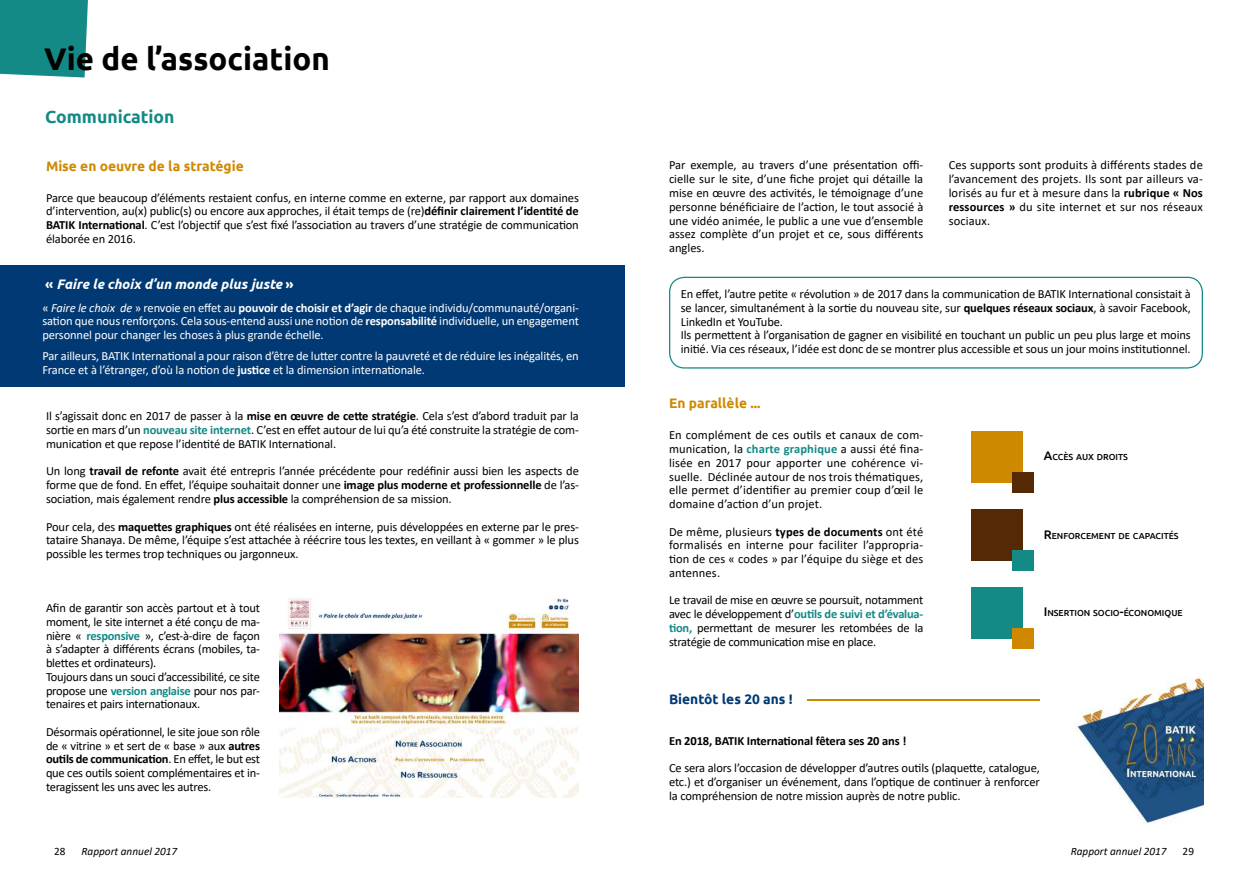
<style>
.page{position:relative;width:1248px;height:886px;background:#fff}
.page>*{position:absolute;margin:0;border:0;box-sizing:border-box;transform-origin:0 0}
.t1{font:700 31.25px "Ubuntu";color:#000}
.t2{font:700 17.5px "Ubuntu";color:#138a86}
.t3{font:700 13.75px "Ubuntu";color:#cf8900}
.t4{font:italic 700 13.75px "Ubuntu";color:#fff}
.t5{font:700 13.75px "Ubuntu";color:#003973}
.t6{font:12.5px/13.8px "Calibri";letter-spacing:-.01em;color:#000;text-align:justify}
.t7{font:12.5px/13.8px "Calibri";letter-spacing:-.01em;color:#fff;text-align:justify}
.t8{font:700 12.5px "Calibri";letter-spacing:-.01em;color:#000}
.t9{font:italic 11.25px "Calibri";color:#000}
.t10{font:11.25px "Calibri";color:#000}
.t11{font:500 8.75px "Ubuntu";color:#000}
.s1{font-weight:700}
.s2{font-style:normal}
.s3{font-style:italic}
.s4{font-weight:700;color:#138a86}
.s5{font-size:12.5px}
</style>
<div class="page">
<img style="left:1077px;top:678px;width:126px;height:146px">
<div style="left:0;top:266px;width:624px;height:121px;background:#003973"></div>
<svg style="left:807px;top:699px;width:232px;height:1px"></svg>
<div style="left:669px;top:277px;width:533px;height:92px;border:1px solid #138a86;border-radius:15px"></div>
<div style="left:0;top:0;width:88px;height:78px;background:#138a86"></div>
<img style="left:280px;top:598px;width:299px;height:199px">
<div style="left:971px;top:432px;width:51px;height:51px;background:#cf8900"></div>
<div style="left:971px;top:588px;width:51px;height:51px;background:#138a86"></div>
<div style="left:971px;top:510px;width:51px;height:51px;background:#552905"></div>
<div style="left:1011px;top:628px;width:22px;height:21px;background:#cf8900"></div>
<div style="left:1011px;top:472px;width:22px;height:21px;background:#552905"></div>
<div style="left:1011px;top:550px;width:22px;height:21px;background:#138a86"></div>
<h1 class="t1" style="left:44px;top:40px;width:287px">Vie de l’association</h1>
<h2 class="t2" style="left:45px;top:107px;width:131px">Communication</h2>
<p class="t3" style="left:46px;top:158px;width:199px">Mise en oeuvre de la stratégie</p>
<p class="t6" style="left:46px;top:190px;width:534px">Parce que beaucoup d’éléments restaient confus, en interne comme en externe, par rapport aux domaines d’intervention, au(x) public(s) ou encore aux approches, il était temps de (re)<span class="s1">définir clairement l’identité de BATIK International</span>. C’est l’objectif que s’est fixé l’association au travers d’une stratégie de communication élaborée en 2016.</p>
<p class="t4" style="left:45px;top:276px;width:250px"><span class="s2">«</span> Faire le choix d’un monde plus juste <span class="s2">»</span></p>
<p class="t7" style="left:42px;top:300px;width:538px">« <span class="s3">Faire le choix de</span> » renvoie en effet au <span class="s1">pouvoir de choisir et d’agir</span> de chaque individu/communauté/organi&shy;sation que nous renforçons. Cela sous-entend aussi une notion de <span class="s1">responsabilité</span> individuelle, un engagement personnel pour changer les choses à plus grande échelle.</p>
<p class="t7" style="left:42px;top:349px;width:538px">Par ailleurs, BATIK International a pour raison d’être de lutter contre la pauvreté et de réduire les inégalités, en<br>France et à l’étranger, d’où la notion de <span class="s1">justice</span> et la dimension internationale.</p>
<p class="t6" style="left:46px;top:409px;width:534px">Il s’agissait donc en 2017 de passer à la <span class="s1">mise en œuvre de cette stratégie</span>. Cela s’est d’abord traduit par la sortie en mars d’un <span class="s4">nouveau site internet</span>. C’est en effet autour de lui qu’a été construite la stratégie de com&shy;munication et que repose l’identité de BATIK International.</p>
<p class="t6" style="left:46px;top:464px;width:534px">Un long <span class="s1">travail de refonte</span> avait été entrepris l’année précédente pour redéfinir aussi bien les aspects de forme que de fond. En effet, l’équipe souhaitait donner une <span class="s1">image plus moderne et professionnelle</span> de l’as&shy;sociation, mais également rendre <span class="s1">plus accessible</span> la compréhension de sa mission.</p>
<p class="t6" style="left:46px;top:519px;width:534px">Pour cela, des <span class="s1">maquettes graphiques</span> ont été réalisées en interne, puis développées en externe par le pres&shy;tataire Shanaya. De même, l’équipe s’est attachée à réécrire tous les textes, en veillant à « gommer » le plus possible les termes trop techniques ou jargonneux.</p>
<p class="t6" style="left:46px;top:601px;width:215px;text-align:left">Afin de garantir son accès partout et à tout moment, le site internet a été conçu de ma&shy;nière « <span class="s4">responsive</span> », c’est-à-dire de façon à s’adapter à différents écrans (mobiles, ta&shy;blettes et ordinateurs).<br>Toujours dans un souci d’accessibilité, ce site propose une <span class="s4">version anglaise</span> pour nos par&shy;tenaires et pairs internationaux.</p>
<p class="t6" style="left:46px;top:724px;width:215px">Désormais opérationnel, le site joue son rôle de « vitrine » et sert de « base » aux <span class="s1">autres outils de communication</span>. En effet, le but est que ces outils soient complémentaires et in&shy;teragissent les uns avec les autres.</p>
<p class="t6" style="left:669px;top:158px;width:256px">Par exemple, au travers d’une présentation offi&shy;cielle sur le site, d’une fiche projet qui détaille la mise en œuvre des activités, le témoignage d’une personne bénéficiaire de l’action, le tout associé à une vidéo animée, le public a une vue d’ensemble assez complète d’un projet et ce, sous différents angles.</p>
<p class="t6" style="left:948px;top:158px;width:256px">Ces supports sont produits à différents stades de l’avancement des projets. Ils sont par ailleurs va&shy;lorisés au fur et à mesure dans la <span class="s1">rubrique « Nos ressources »</span> du site internet et sur nos réseaux sociaux.</p>
<p class="t6" style="left:680px;top:287px;width:511px;text-align:left">En effet, l’autre petite « révolution » de 2017 dans la communication de BATIK International consistait à se lancer, simultanément à la sortie du nouveau site, sur <span class="s1">quelques réseaux sociaux</span>, à savoir Facebook, LinkedIn et YouTube.<br>Ils permettent à l’organisation de gagner en visibilité en touchant un public un peu plus large et moins initié. Via ces réseaux, l’idée est donc de se montrer plus accessible et sous un jour moins institutionnel.</p>
<p class="t3" style="left:669px;top:394px;width:93px">En parallèle ...</p>
<p class="t6" style="left:669px;top:428px;width:256px">En complément de ces outils et canaux de com&shy;munication, la <span class="s4">charte graphique</span> a aussi été fina&shy;lisée en 2017 pour apporter une cohérence vi&shy;suelle. Déclinée autour de nos trois thématiques, elle permet d’identifier au premier coup d’œil le domaine d’action d’un projet.</p>
<p class="t6" style="left:669px;top:524px;width:256px">De même, plusieurs <span class="s1">types de documents</span> ont été formalisés en interne pour faciliter l’appropria&shy;tion de ces « codes » par l’équipe du siège et des antennes.</p>
<p class="t6" style="left:669px;top:593px;width:256px">Le travail de mise en œuvre se poursuit, notamment avec le développement d’<span class="s4">outils de suivi et d’évalua&shy;tion,</span> permettant de mesurer les retombées de la stratégie de communication mise en place.</p>
<p class="t5" style="left:669px;top:690px;width:125px">Bientôt les 20 ans !</p>
<p class="t11" style="left:1043px;top:452px;width:86px"><span class="s5">A</span>CCÈS AUX DROITS</p>
<p class="t11" style="left:1043px;top:530px;width:136px"><span class="s5">R</span>ENFORCEMENT DE CAPACITÉS</p>
<p class="t11" style="left:1043px;top:607px;width:140px"><span class="s5">I</span> NSERTION SOCIO<span class="s5">-</span>ÉCONOMIQUE</p>
<p class="t8" style="left:669px;top:732px;width:239px">En 2018, BATIK International fêtera ses 20 ans !</p>
<p class="t6" style="left:669px;top:761px;width:372px">Ce sera alors l’occasion de développer d’autres outils (plaquette, catalogue, etc.) et d’organiser un événement, dans l’optique de continuer à renforcer la compréhension de notre mission auprès de notre public.</p>
<p class="t10" style="left:54px;top:844px;width:13px">28</p>
<p class="t9" style="left:81px;top:844px;width:97px">Rapport annuel 2017</p>
<p class="t9" style="left:1070px;top:843px;width:97px">Rapport annuel 2017</p>
<p class="t10" style="left:1182px;top:844px;width:13px">29</p>
</div>
